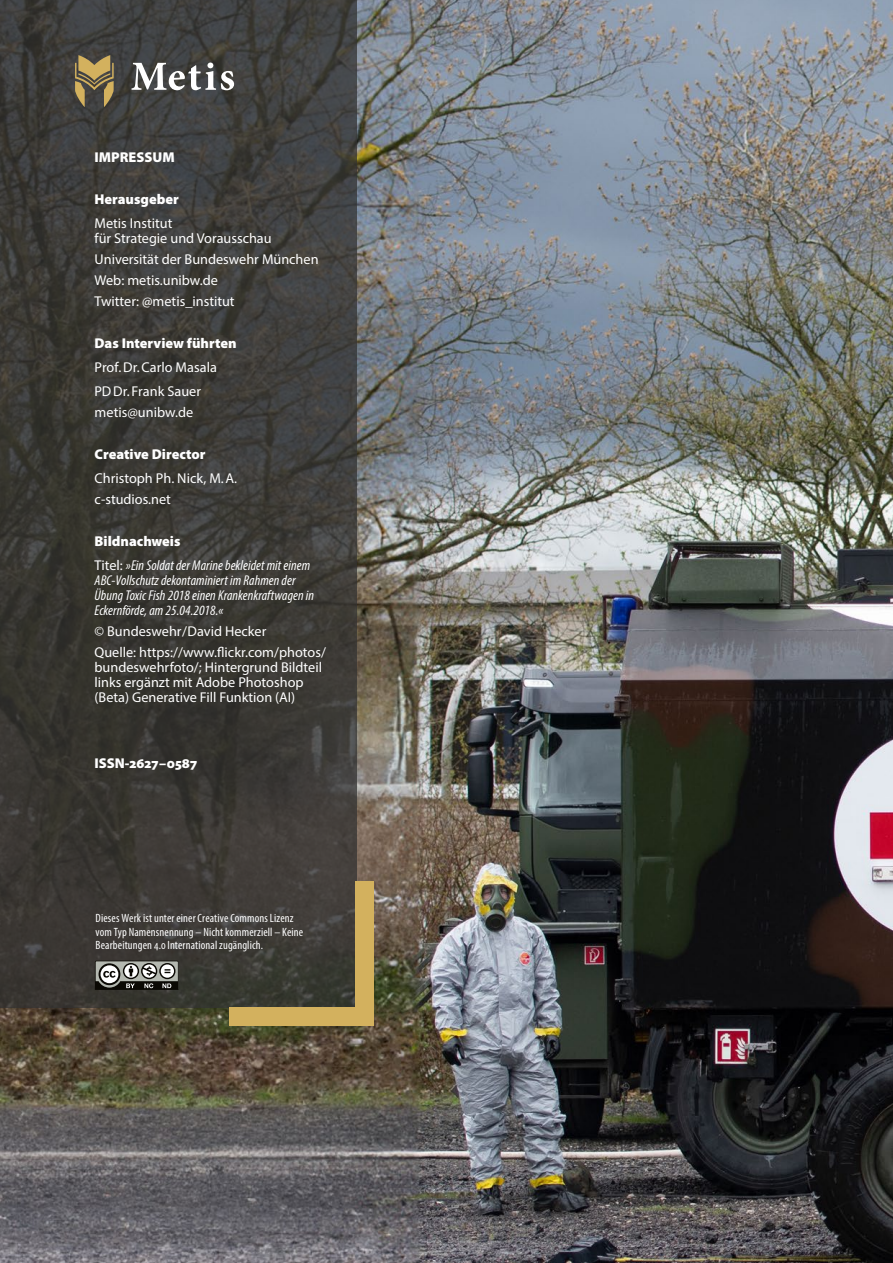
<style>
.page{position:relative;width:893px;height:1263px;background:#fff}
.page>*{position:absolute;margin:0;border:0;box-sizing:border-box;transform-origin:0 0}
.t1{font:14.25px/21px "Myriad Pro";color:#fff}
.t2{font:italic condensed 14.25px/15px "Myriad Pro";letter-spacing:.005em;color:#fff}
.t3{font:900 14.25px "Myriad Pro";color:#fff}
.t4{font:condensed 12px/13.5px "Myriad Pro";letter-spacing:.01em;color:#fff}
.s1{font-weight:900;font-style:normal;font-stretch:normal}
.s2{font-style:normal;font-stretch:normal}
</style>
<div class="page">
<img style="left:0;top:0;width:893px;height:1263px">
<svg style="left:0;top:0;width:356px;height:1008px;background:#3c3a37"></svg>
<div style="left:356px;top:882px;width:18px;height:144px;background:#d3b15e"></div>
<div style="left:230px;top:1008px;width:144px;height:18px;background:#d3b15e"></div>
<svg style="left:132px;top:63px;width:102px;height:27px"></svg>
<svg style="left:75px;top:55px;width:39px;height:52px;background:#87764e"></svg>
<svg style="left:95px;top:961px;width:84px;height:29px"></svg>
<p class="t3" style="left:95px;top:148px;width:82px">IMPRESSUM</p>
<p class="t3" style="left:95px;top:190px;width:86px">Herausgeber</p>
<p class="t1" style="left:95px;top:215px;width:179px;line-height:15px">Metis Institut<br>für Strategie und Vorausschau</p>
<p class="t1" style="left:95px;top:248px;width:226px">Universität der Bundeswehr München<br>Web: metis.unibw.de<br>Twitter: @metis_institut</p>
<p class="t3" style="left:95px;top:334px;width:144px">Das Interview führten</p>
<p class="t1" style="left:95px;top:355px;width:124px;line-height:24px">Prof.Dr.Carlo Masala<br>PDDr. Frank Sauer</p>
<p class="t1" style="left:95px;top:401px;width:100px">metis@unibw.de</p>
<p class="t3" style="left:95px;top:445px;width:113px">Creative Director</p>
<p class="t1" style="left:95px;top:467px;width:144px">Christoph Ph. Nick, M.A. c-studios.net</p>
<p class="t2" style="left:95px;top:529px;width:217px;line-height:24px"><span class="s1">Bildnachweis<br></span><span class="s2">Titel:</span> »Ein Soldat der Marine bekleidet mit einem</p>
<p class="t2" style="left:95px;top:572px;width:221px">ABC-Vollschutz dekontaminiert im Rahmen der<br>Übung Toxic Fish 2018 einen Krankenkraftwagen in<br>Eckernförde, am 25.04.2018.«</p>
<p class="t1" style="left:95px;top:620px;width:233px">© Bundeswehr/David Hecker<br>Quelle: https://www.flickr.com/photos/</p>
<p class="t1" style="left:95px;top:659px;width:229px;line-height:15px">bundeswehrfoto/; Hintergrund Bildteil links ergänzt mit Adobe Photoshop (Beta) Generative Fill Funktion (AI)</p>
<p class="t3" style="left:95px;top:754px;width:104px">ISSN-2627–0587</p>
<p class="t4" style="left:95px;top:911px;width:209px">Dieses Werk ist unter einer Creative Commons Lizenz vom Typ Namensnennung – Nicht kommerziell – Keine<br>Bearbeitungen 4.0 International zugänglich.</p>
</div>
